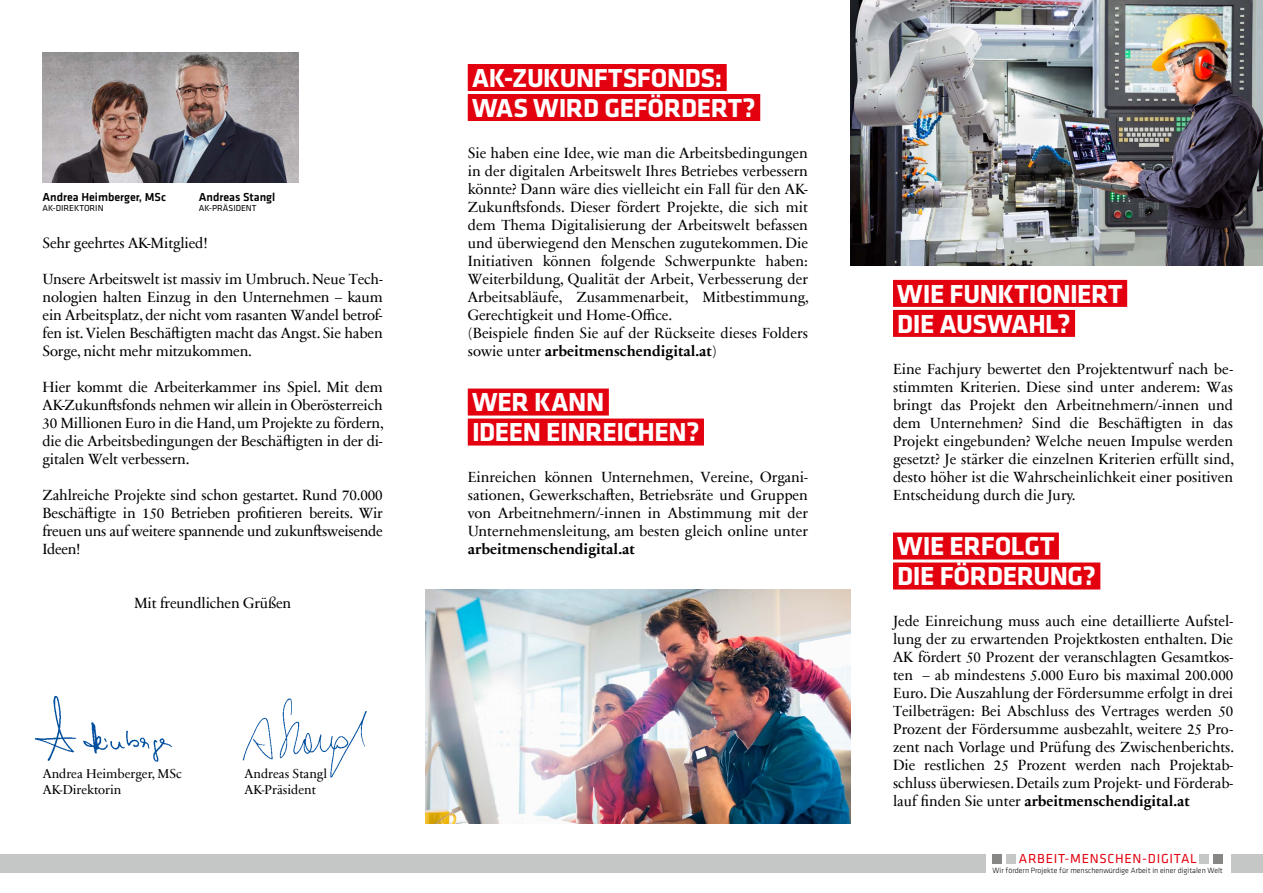
<style>
.page{position:relative;width:1263px;height:893px;background:#fff}
.page>*{position:absolute;margin:0;border:0;box-sizing:border-box;transform-origin:0 0}
.t1{font:700 27px/30px "Klavika Basic";letter-spacing:-.015em;color:#fff}
.t2{font:15px/18px "Sabon Next Com";color:#000;text-align:justify}
.t3{font:700 15px "Sabon Next Com";color:#000}
.t4{font:13.5px "Klavika Basic";letter-spacing:.055em;color:#e3000f}
.t5{font:13.05px/16px "Sabon Next Com";color:#000}
.t6{font:500 12px "Klavika Basic";color:#000}
.t7{font:9px "Klavika Basic";color:#000}
.t8{font:300 7.95px "Klavika Basic";color:#000}
.s1{font-weight:700}
</style>
<div class="page">
<div style="left:468px;top:64px;width:259px;height:27px;background:#e3000f"></div>
<div style="left:468px;top:94px;width:292px;height:27px;background:#e3000f"></div>
<div style="left:893px;top:280px;width:234px;height:27px;background:#e3000f"></div>
<div style="left:893px;top:310px;width:182px;height:27px;background:#e3000f"></div>
<img style="left:35px;top:695px;width:137px;height:67px">
<div style="left:468px;top:389px;width:141px;height:27px;background:#e3000f"></div>
<div style="left:468px;top:419px;width:236px;height:27px;background:#e3000f"></div>
<img style="left:425px;top:590px;width:425px;height:234px">
<div style="left:893px;top:532px;width:166px;height:27px;background:#e3000f"></div>
<div style="left:893px;top:562px;width:207px;height:27px;background:#e3000f"></div>
<img style="left:850px;top:0;width:413px;height:266px">
<div style="left:992px;top:854px;width:10px;height:9px;background:#878786"></div>
<div style="left:1006px;top:854px;width:9px;height:9px;background:#c5c6c6"></div>
<div style="left:1213px;top:854px;width:10px;height:9px;background:#878786"></div>
<div style="left:1200px;top:854px;width:9px;height:9px;background:#c5c6c6"></div>
<div style="left:0;top:854px;width:985px;height:19px;background:#c5c6c6"></div>
<div style="left:1231px;top:854px;width:32px;height:19px;background:#c5c6c6"></div>
<img style="left:43px;top:52px;width:255px;height:130px">
<img style="left:242px;top:698px;width:125px;height:80px">
<p class="t6" style="left:43px;top:188px;width:125px">Andrea Heimberger, MSc</p>
<p class="t7" style="left:43px;top:202px;width:63px">AK-DIREKTORIN</p>
<p class="t6" style="left:199px;top:188px;width:78px">Andreas Stangl</p>
<p class="t7" style="left:199px;top:202px;width:59px">AK-PRÄSIDENT</p>
<p class="t2" style="left:43px;top:233px;width:167px">Sehr geehrtes AK-Mitglied!</p>
<p class="t2" style="left:43px;top:269px;width:342px">Unsere Arbeitswelt ist massiv im Umbruch. Neue Tech&shy;nologien halten Einzug in den Unternehmen – kaum ein Arbeitsplatz, der nicht vom rasanten Wandel betrof&shy;fen ist. Vielen Beschäftigten macht das Angst. Sie haben Sorge, nicht mehr mitzukommen.</p>
<p class="t2" style="left:43px;top:377px;width:343px">Hier kommt die Arbeiterkammer ins Spiel. Mit dem AK-Zukunftsfonds nehmen wir allein in Oberösterreich 30 Millionen Euro in die Hand, um Projekte zu fördern, die die Arbeitsbedingungen der Beschäftigten in der di&shy;gitalen Welt verbessern.</p>
<p class="t2" style="left:43px;top:485px;width:342px">Zahlreiche Projekte sind schon gestartet. Rund 70.000<br>Beschäftigte in 150 Betrieben profitieren bereits. Wir freuen uns auf weitere spannende und zukunftsweisende Ideen!</p>
<p class="t2" style="left:134px;top:593px;width:159px">Mit freundlichen Grüßen</p>
<p class="t5" style="left:43px;top:765px;width:141px">Andrea Heimberger, MSc<br>AK-Direktorin</p>
<p class="t5" style="left:245px;top:765px;width:84px">Andreas Stangl<br>AK-Präsident</p>
<h1 class="t1" style="left:472px;top:61px;width:285px">AK-ZUKUNFTSFONDS:<br>WAS WIRD GEFÖRDERT?</h1>
<p class="t2" style="left:468px;top:143px;width:343px;text-align:left">Sie haben eine Idee, wie man die Arbeitsbedingungen in der digitalen Arbeitswelt Ihres Betriebes verbessern könnte? Dann wäre dies vielleicht ein Fall für den AK-Zukunftsfonds. Dieser fördert Projekte, die sich mit dem Thema Digitalisierung der Arbeitswelt befassen und überwiegend den Menschen zugutekommen. Die Initiativen können folgende Schwerpunkte haben:<br>Weiterbildung, Qualität der Arbeit, Verbesserung der Arbeitsabläufe, Zusammenarbeit, Mitbestimmung, Gerechtigkeit und Home-Office.<br>(Beispiele finden Sie auf der Rückseite dieses Folders sowie unter <span class="s1">arbeitmenschendigital.at</span>)</p>
<h1 class="t1" style="left:897px;top:277px;width:227px">WIE FUNKTIONIERT<br>DIE AUSWAHL?</h1>
<p class="t2" style="left:893px;top:359px;width:343px">Eine Fachjury bewertet den Projektentwurf nach be&shy;stimmten Kriterien. Diese sind unter anderem: Was bringt das Projekt den Arbeitnehmern/-innen und dem Unternehmen? Sind die Beschäftigten in das Projekt eingebunden? Welche neuen Impulse werden gesetzt? Je stärker die einzelnen Kriterien erfüllt sind, desto höher ist die Wahrscheinlichkeit einer positiven Entscheidung durch die Jury.</p>
<h1 class="t1" style="left:472px;top:386px;width:229px">WER KANN<br>IDEEN EINREICHEN?</h1>
<p class="t2" style="left:468px;top:467px;width:342px">Einreichen können Unternehmen, Vereine, Organi&shy;sationen, Gewerkschaften, Betriebsräte und Gruppen von Arbeitnehmern/-innen in Abstimmung mit der Unternehmensleitung, am besten gleich online unter</p>
<p class="t3" style="left:468px;top:537px;width:169px">arbeitmenschendigital.at</p>
<h1 class="t1" style="left:897px;top:530px;width:200px">WIE ERFOLGT<br>DIE FÖRDERUNG?</h1>
<p class="t2" style="left:893px;top:611px;width:343px">Jede Einreichung muss auch eine detaillierte Aufstel&shy;lung der zu erwartenden Projektkosten enthalten. Die AK fördert 50 Prozent der veranschlagten Gesamtkos&shy;ten – ab mindestens 5.000 Euro bis maximal 200.000<br>Euro. Die Auszahlung der Fördersumme erfolgt in drei Teilbeträgen: Bei Abschluss des Vertrages werden 50<br>Prozent der Fördersumme ausbezahlt, weitere 25 Pro&shy;zent nach Vorlage und Prüfung des Zwischenberichts.<br>Die restlichen 25 Prozent werden nach Projektab&shy;schluss überwiesen. Details zum Projekt- und Förderab&shy;lauf finden Sie unter <span class="s1">arbeitmenschendigital.at</span></p>
<p class="t4" style="left:1019px;top:850px;width:180px">ARBEIT-MENSCHEN-DIGITAL</p>
<p class="t8" style="left:992px;top:866px;width:232px">Wir fördern Projekte für menschenwürdige Arbeit in einer digitalen Welt</p>
</div>
